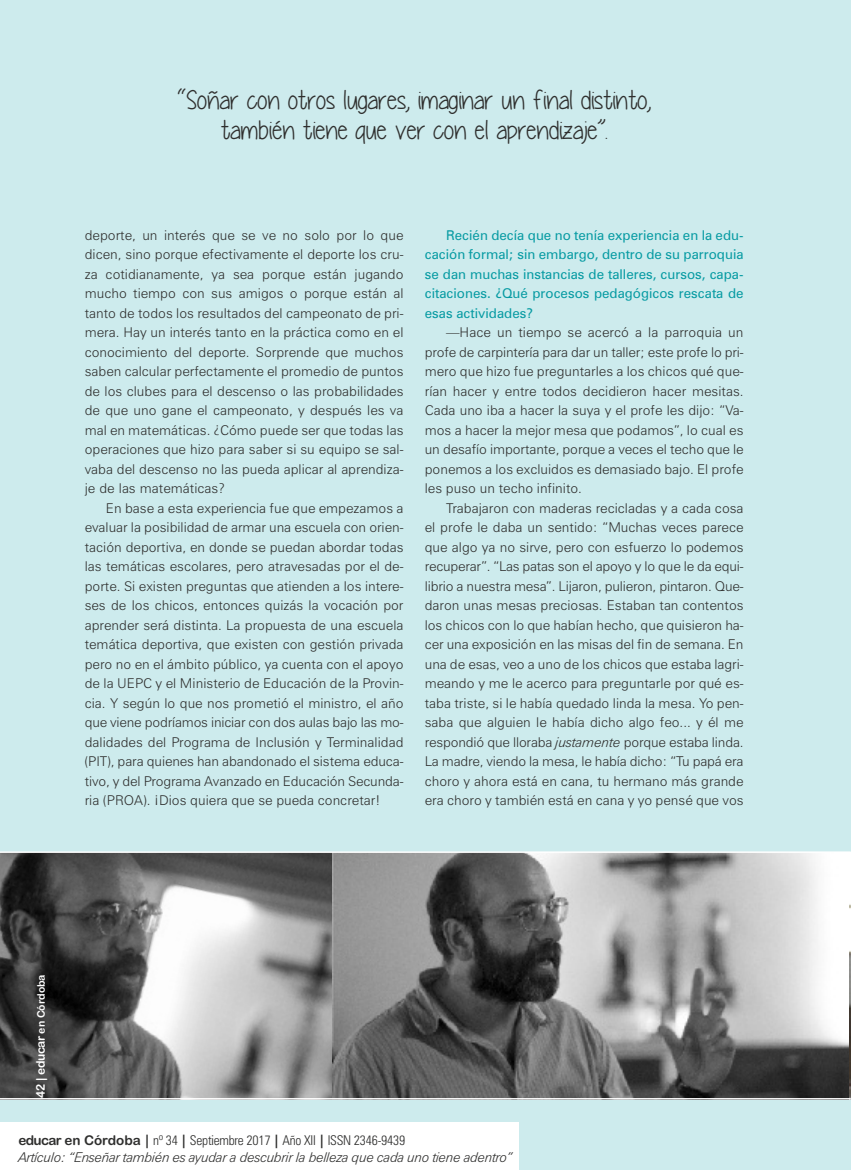
<style>
.page{position:relative;width:851px;height:1170px;background:#fff}
.page>*{position:absolute;margin:0;border:0;box-sizing:border-box;transform-origin:0 0}
.t1{font:27px/30px "Yummy Cupcakes";color:#2f2f2e;text-align:center}
.t2{font:300 13.5px/19.5px "Zurich BT";color:#2f2f2e;text-align:justify}
.t3{font:13.5px/19.5px "Zurich BT";color:#079ba3;text-align:justify}
.t4{font:italic 300 13.5px/16.5px "Zurich BT";letter-spacing:-.03em;color:#2f2f2e}
.t5{font:12px "Arial Rounded MT Bold";letter-spacing:-.045em;color:#fff}
.s1{font-style:italic}
.s2{font-size:10.5px}
.s3{font-family:"Arial Rounded MT Bold";font-weight:400;font-style:normal}
.s4{font-weight:700;font-style:normal;font-stretch:condensed}
.s5{font-style:normal;font-stretch:condensed}
</style>
<div class="page">
<div style="left:0;top:0;width:850px;height:1169px;background:#cdebed"></div>
<img style="left:0;top:852px;width:333px;height:245px">
<hr style="left:850px;top:0;width:1px;height:1169px;background:#cdebed">
<svg style="left:333px;top:852px;width:516px;height:245px;background:#898989"></svg>
<hr style="left:849px;top:852px;width:1px;height:247px;background:#fff">
<hr style="left:0;top:1097px;width:850px;height:2px;background:#fff">
<hr style="left:0;top:851px;width:850px;height:1px;background:#fff">
<div style="left:0;top:1121px;width:519px;height:48px;background:#fff"></div>
<h1 class="t1" style="left:177px;top:84px;width:475px">“Soñar con otros lugares, imaginar un final distinto, también tiene que ver con el aprendizaje”.</h1>
<p class="t2" style="left:85px;top:225px;width:320px">deporte, un interés que se ve no solo por lo que dicen, sino porque efectivamente el deporte los cru&shy;za cotidianamente, ya sea porque están jugando mucho tiempo con sus amigos o porque están al tanto de todos los resultados del campeonato de pri&shy;mera. Hay un interés tanto en la práctica como en el conocimiento del deporte. Sorprende que muchos saben calcular perfectamente el promedio de puntos de los clubes para el descenso o las probabilidades de que uno gane el campeonato, y después les va mal en matemáticas. ¿Cómo puede ser que todas las operaciones que hizo para saber si su equipo se sal&shy;vaba del descenso no las pueda aplicar al aprendiza&shy;je de las matemáticas?</p>
<p class="t2" style="left:85px;top:498px;width:320px;text-indent:21px">En base a esta experiencia fue que empezamos a evaluar la posibilidad de armar una escuela con orien&shy;tación deportiva, en donde se puedan abordar todas las temáticas escolares, pero atravesadas por el de&shy;porte. Si existen preguntas que atienden a los intere&shy;ses de los chicos, entonces quizás la vocación por aprender será distinta. La propuesta de una escuela temática deportiva, que existen con gestión privada pero no en el ámbito público, ya cuenta con el apoyo de la UEPC y el Ministerio de Educación de la Provin&shy;cia. Y según lo que nos prometió el ministro, el año que viene podríamos iniciar con dos aulas bajo las mo&shy;dalidades del Programa de Inclusión y Terminalidad (PIT), para quienes han abandonado el sistema educa&shy;tivo, y del Programa Avanzado en Educación Secunda&shy;ria (PROA). ¡Dios quiera que se pueda concretar!</p>
<p class="t3" style="left:424px;top:225px;width:320px;text-indent:21px">Recién decía que no tenía experiencia en la edu&shy;cación formal; sin embargo, dentro de su parroquia se dan muchas instancias de talleres, cursos, capa&shy;citaciones. ¿Qué procesos pedagógicos rescata de esas actividades?</p>
<p class="t2" style="left:424px;top:323px;width:320px;text-indent:21px">—Hace un tiempo se acercó a la parroquia un profe de carpintería para dar un taller; este profe lo pri&shy;mero que hizo fue preguntarles a los chicos qué que&shy;rían hacer y entre todos decidieron hacer mesitas.<br>Cada uno iba a hacer la suya y el profe les dijo: “Va&shy;mos a hacer la mejor mesa que podamos”, lo cual es un desafío importante, porque a veces el techo que le ponemos a los excluidos es demasiado bajo. El profe les puso un techo infinito.</p>
<p class="t2" style="left:424px;top:498px;width:320px;text-indent:21px">Trabajaron con maderas recicladas y a cada cosa el profe le daba un sentido: “Muchas veces parece que algo ya no sirve, pero con esfuerzo lo podemos recuperar”. “Las patas son el apoyo y lo que le da equi&shy;librio a nuestra mesa”. Lijaron, pulieron, pintaron. Que&shy;daron unas mesas preciosas. Estaban tan contentos los chicos con lo que habían hecho, que quisieron ha&shy;cer una exposición en las misas del fin de semana. En una de esas, veo a uno de los chicos que estaba lagri&shy;meando y me le acerco para preguntarle por qué es&shy;taba triste, si le había quedado linda la mesa. Yo pen&shy;saba que alguien le había dicho algo feo... y él me respondió que lloraba <span class="s1">justamente</span> porque estaba linda.<br>La madre, viendo la mesa, le había dicho: “Tu papá era choro y ahora está en cana, tu hermano más grande era choro y también está en cana y yo pensé que vos</p>
<p class="t5" style="left:34px;top:1098px;width:125px;rotate:-90deg">42 | educar <span class="s2">en Córdoba</span></p>
<p class="t4" style="left:18px;top:1132px;width:496px"><span class="s3">educar en Córdoba</span> <span class="s4">|</span> <span class="s5">nº 34</span> <span class="s4">|</span> <span class="s5">Septiembre 2017</span> <span class="s4">|</span> <span class="s5">Año XII</span> <span class="s4">|</span> <span class="s5">ISSN 2346-9439<br></span>Artículo: “Enseñar también es ayudar a descubrir la belleza que cada uno tiene adentro”</p>
</div>
